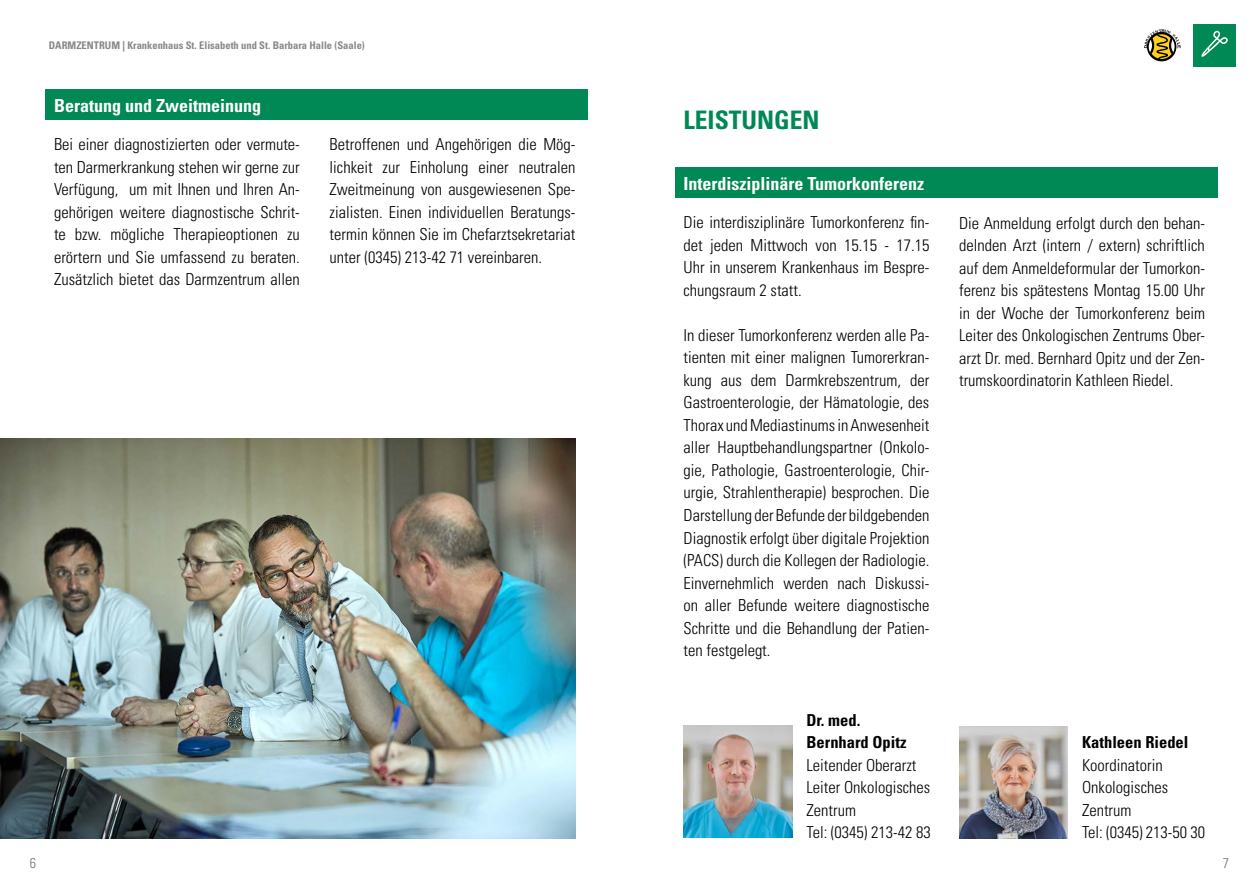
<style>
.page{position:relative;width:1259px;height:893px;background:#fff}
.page>*{position:absolute;margin:0;border:0;box-sizing:border-box;transform-origin:0 0}
.t1{font:700 condensed 25.5px "Univers LT Std";color:#085}
.t2{font:700 condensed 18px "Univers LT Std";color:#fff}
.t3{font:300 condensed 16.5px/22.5px "Univers LT Std";color:#000;text-align:justify}
.t4{font:700 condensed 16.5px/22.5px "Univers LT Std";color:#000}
.t5{font:300 condensed 14.25px "Univers LT Std";color:#6a7c86}
.t6{font:700 condensed 10.5px "Univers LT Std";color:#87888a}
</style>
<div class="page">
<div style="left:1193px;top:24px;width:42px;height:43px;background:#085"></div>
<svg style="left:1201px;top:31px;width:26px;height:26px"></svg>
<div style="left:1147px;top:32px;width:29px;height:29px;border:2px solid #000;border-radius:50%"></div>
<svg style="left:1144px;top:29px;width:36px;height:31px"></svg>
<div style="left:45px;top:90px;width:543px;height:30px;background:#085"></div>
<img style="left:683px;top:725px;width:109px;height:112px">
<img style="left:959px;top:726px;width:108px;height:112px">
<div style="left:675px;top:168px;width:542px;height:30px;background:#085"></div>
<img style="left:0;top:438px;width:575px;height:401px">
<p class="t6" style="left:49px;top:39px;width:317px">DARMZENTRUM | Krankenhaus St. Elisabeth und St. Barbara Halle (Saale)</p>
<p class="t2" style="left:54px;top:94px;width:208px">Beratung und Zweitmeinung</p>
<p class="t3" style="left:54px;top:133px;width:247px">Bei einer diagnostizierten oder vermute&shy;ten Darmerkrankung stehen wir gerne zur Verfügung, um mit Ihnen und Ihren An&shy;gehörigen weitere diagnostische Schrit&shy;te bzw. mögliche Therapieoptionen zu erörtern und Sie umfassend zu beraten.<br>Zusätzlich bietet das Darmzentrum allen</p>
<p class="t3" style="left:330px;top:133px;width:247px">Betroffenen und Angehörigen die Mög&shy;lichkeit zur Einholung einer neutralen Zweitmeinung von ausgewiesenen Spe&shy;zialisten. Einen individuellen Beratungs&shy;termin können Sie im Chefarztsekretariat unter (0345) 213-42 71 vereinbaren.</p>
<h1 class="t1" style="left:683px;top:104px;width:138px">LEISTUNGEN</h1>
<p class="t2" style="left:683px;top:172px;width:242px">Interdisziplinäre Tumorkonferenz</p>
<p class="t3" style="left:683px;top:211px;width:247px">Die interdisziplinäre Tumorkonferenz fin&shy;det jeden Mittwoch von 15.15 - 17.15<br>Uhr in unserem Krankenhaus im Bespre&shy;chungsraum 2 statt.</p>
<p class="t3" style="left:683px;top:324px;width:247px">In dieser Tumorkonferenz werden alle Pa&shy;tienten mit einer malignen Tumorerkran&shy;kung aus dem Darmkrebszentrum, der Gastroenterologie, der Hämatologie, des Thorax und Mediastinums in Anwesenheit aller Hauptbehandlungspartner (Onkolo&shy;gie, Pathologie, Gastroenterologie, Chir&shy;urgie, Strahlentherapie) besprochen. Die Darstellung der Befunde der bildgebenden Diagnostik erfolgt über digitale Projektion (PACS) durch die Kollegen der Radiologie.<br>Einvernehmlich werden nach Diskussi&shy;on aller Befunde weitere diagnostische Schritte und die Behandlung der Patien&shy;ten festgelegt.</p>
<p class="t4" style="left:806px;top:708px;width:101px">Dr. med.<br>Bernhard Opitz</p>
<p class="t3" style="left:806px;top:754px;width:126px;text-align:left">Leitender Oberarzt<br>Leiter Onkologisches<br>Zentrum<br>Tel: (0345) 213-42 83</p>
<p class="t3" style="left:959px;top:211px;width:247px">Die Anmeldung erfolgt durch den behan&shy;delnden Arzt (intern / extern) schriftlich auf dem Anmeldeformular der Tumorkon&shy;ferenz bis spätestens Montag 15.00 Uhr in der Woche der Tumorkonferenz beim Leiter des Onkologischen Zentrums Ober&shy;arzt Dr. med. Bernhard Opitz und der Zen&shy;trumskoordinatorin Kathleen Riedel.</p>
<p class="t4" style="left:1082px;top:731px;width:108px">Kathleen Riedel</p>
<p class="t3" style="left:1082px;top:754px;width:124px;text-align:left">Koordinatorin<br>Onkologisches<br>Zentrum<br>Tel: (0345) 213-50 30</p>
<p class="t5" style="left:30px;top:855px;width:8px">6</p>
<p class="t5" style="left:1222px;top:855px;width:8px">7</p>
</div>
